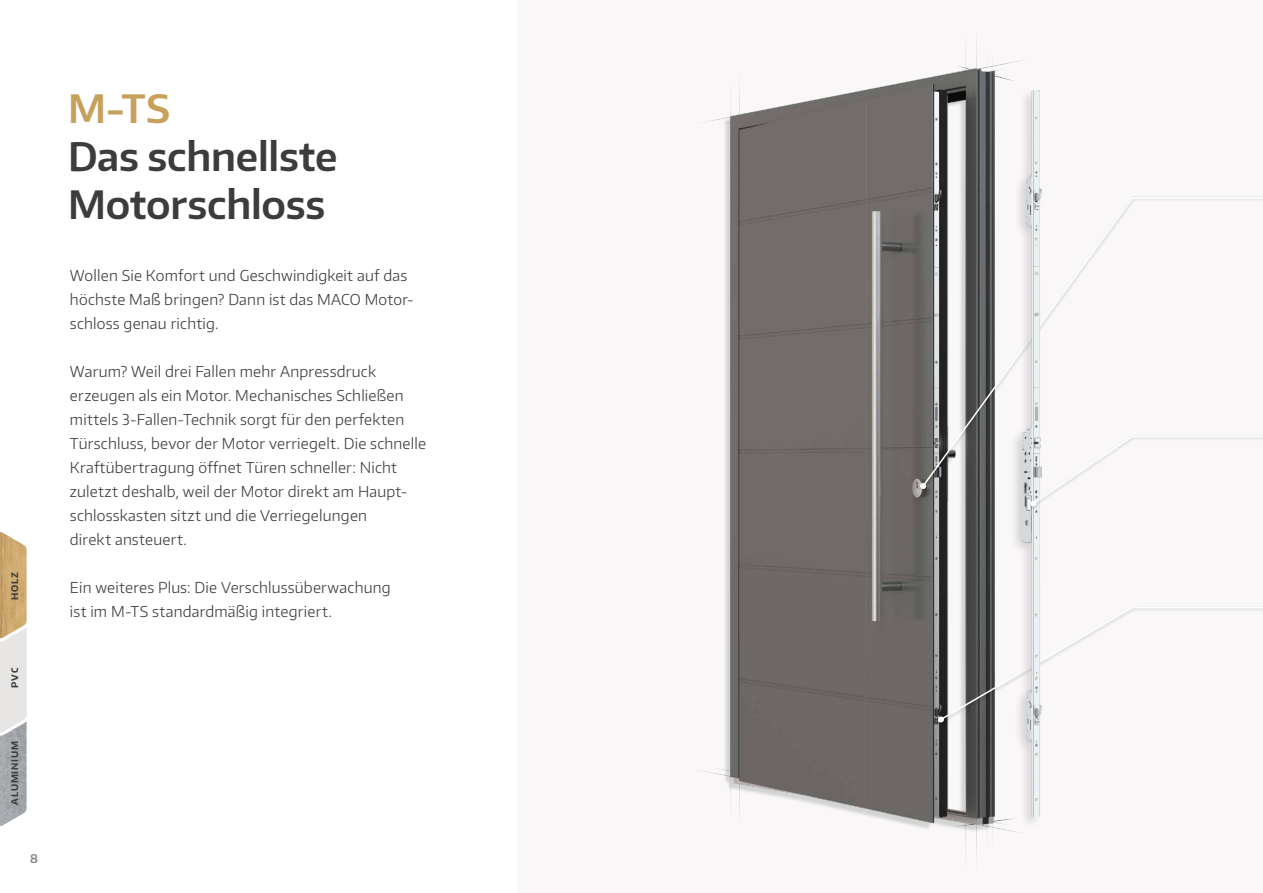
<style>
.page{position:relative;width:1263px;height:893px;background:#fff}
.page>*{position:absolute;margin:0;border:0;box-sizing:border-box;transform-origin:0 0}
.t1{font:600 39px/48px "Encode Sans Normal";letter-spacing:-.005em;color:#3c3c3b}
.t2{font:600 39px "Encode Sans Normal";color:#c7a05a}
.t3{font:300 15px/24px "Encode Sans Normal";letter-spacing:.015em;color:#3c3c3b}
.t4{font:600 12px "Encode Sans Normal";color:#000}
.t5{font:700 9px "Encode Sans Normal";letter-spacing:.1em;color:#3c3c3b}
</style>
<div class="page">
<div style="left:518px;top:0;width:745px;height:893px;background:#f9f7f7"></div>
<svg style="left:0;top:532px;width:27px;height:294px;background:#ccc1b1"></svg>
<div style="left:977px;top:34px;width:20px;height:825px;background:#fff;opacity:.75"></div>
<hr style="left:985px;top:42px;width:2px;height:810px;background:#f9f7f7">
<svg style="left:702px;top:47px;width:321px;height:90px"></svg>
<svg style="left:699px;top:756px;width:321px;height:90px"></svg>
<div style="left:723px;top:69px;width:269px;height:763px;background:#000;opacity:.15"></div>
<img style="left:730px;top:68px;width:264px;height:757px">
<svg style="left:921px;top:197px;width:342px;height:291px"></svg>
<svg style="left:920px;top:483px;width:6px;height:6px"></svg>
<div style="left:936px;top:605px;width:327px;height:121px;background:#000;opacity:.2"></div>
<div style="left:1009px;top:87px;width:35px;height:741px;background:#f9f7f7"></div>
<img style="left:1022px;top:91px;width:19px;height:725px">
<svg style="left:938px;top:435px;width:325px;height:287px"></svg>
<p class="t5" style="left:9px;top:600px;width:30px;rotate:-90deg">HOLZ</p>
<p class="t5" style="left:9px;top:688px;width:21px;rotate:-90deg">PVC</p>
<p class="t5" style="left:9px;top:805px;width:66px;rotate:-90deg">ALUMINIUM</p>
<p class="t4" style="left:30px;top:850px;width:9px">8</p>
<h1 class="t2" style="left:68px;top:83px;width:103px">M-TS</h1>
<h1 class="t1" style="left:68px;top:131px;width:271px">Das schnellste<br>Motorschloss</h1>
<p class="t3" style="left:70px;top:263px;width:345px">Wollen Sie Komfort und Geschwindigkeit auf das höchste Maß bringen? Dann ist das MACO Motor&shy;schloss genau richtig.</p>
<p class="t3" style="left:70px;top:359px;width:358px">Warum? Weil drei Fallen mehr Anpressdruck erzeugen als ein Motor. Mechanisches Schließen mittels 3-Fallen-Technik sorgt für den perfekten Türschluss, bevor der Motor verriegelt. Die schnelle Kraftübertragung öffnet Türen schneller: Nicht zuletzt deshalb, weil der Motor direkt am Haupt&shy;schlosskasten sitzt und die Verriegelungen<br>direkt ansteuert.</p>
<p class="t3" style="left:70px;top:575px;width:322px">Ein weiteres Plus: Die Verschlussüberwachung ist im M-TS standardmäßig integriert.</p>
</div>
